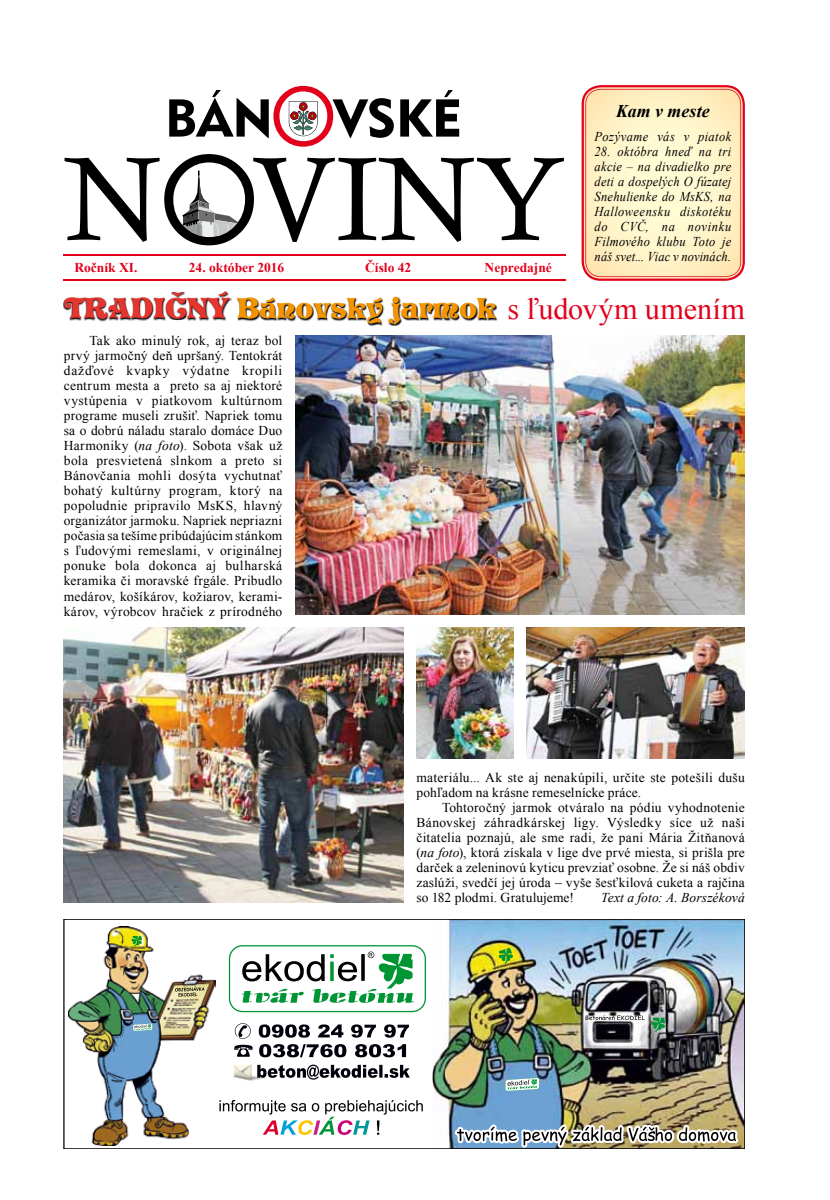
<style>
.page{position:relative;width:830px;height:1200px;background:#fff}
.page>*{position:absolute;margin:0;border:0;box-sizing:border-box;transform-origin:0 0}
.t1{font:27.6px "Vivian";color:#f39400}
.t2{font:27.6px "Vivian";color:#e5352d}
.t3{font:italic 700 17.85px "Times New Roman";letter-spacing:.005em;color:#000}
.t4{font:13.5px/15px "Times New Roman";letter-spacing:.015em;color:#000;text-align:justify}
.t5{font:italic 13.5px/15px "Times New Roman";letter-spacing:.02em;color:#000;text-align:justify;scale:.92 1}
.t6{font:700 13.5px "Times New Roman";color:#e2001a}
.t7{font:italic 13.5px "Times New Roman";letter-spacing:.02em;color:#000}
.s1{color:#e5352d}
.s2{font-family:"Times New Roman";font-size:30.15px;color:#e2001a}
.s3{font-style:italic}
</style>
<div class="page">
<hr style="left:64px;top:254px;width:501px;height:1px;background:#e2001a">
<hr style="left:64px;top:279px;width:501px;height:2px;background:#e2001a">
<svg style="left:169px;top:86px;width:290px;height:61px"></svg>
<svg style="left:64px;top:158px;width:499px;height:84px"></svg>
<svg style="left:164px;top:154px;width:90px;height:91px"></svg>
<svg style="left:581px;top:85px;width:163px;height:196px;background:#fde5bd"></svg>
<img style="left:64px;top:919px;width:680px;height:229px">
<img style="left:295px;top:336px;width:449px;height:278px">
<img style="left:64px;top:627px;width:339px;height:274px">
<img style="left:526px;top:627px;width:218px;height:131px">
<img style="left:416px;top:627px;width:97px;height:131px">
<img style="left:63px;top:297px;width:168px;height:25px">
<img style="left:64px;top:291px;width:165px;height:28px">
<img style="left:237px;top:297px;width:261px;height:29px">
<img style="left:171px;top:319px;width:14px;height:2px">
<img style="left:171px;top:291px;width:14px;height:28px">
<h2 class="t3" style="left:615px;top:99px;width:95px">Kam v meste</h2>
<p class="t5" style="left:594px;top:128px;width:150px">Pozývame vás v piatok</p>
<p class="t5" style="left:594px;top:143px;width:150px">28. októbra hneď na tri akcie – na divadielko pre deti a dospelých O fúzatej Snehulienke do MsKS, na Halloweensku diskotéku do CVČ, na novinku Filmového klubu Toto je náš svet... Viac v novinách.</p>
<h1 class="t1" style="left:64px;top:290px;width:681px"><span class="s1">TRADICNÝ</span> Bánovský jarmok <span class="s2">s ľudovým umením</span></h1>
<p class="t6" style="left:74px;top:258px;width:65px">Ročník XI.</p>
<p class="t6" style="left:189px;top:258px;width:97px">24. október 2016</p>
<p class="t6" style="left:365px;top:258px;width:48px">Číslo 42</p>
<p class="t6" style="left:484px;top:258px;width:69px">Nepredajné</p>
<h1 class="t2" style="left:172px;top:284px;width:13px">ˇ</h1>
<p class="t4" style="left:64px;top:333px;width:220px;text-indent:26px">Tak ako minulý rok, aj teraz bol prvý jarmočný deň upršaný. Tentokrát dažďové kvapky výdatne kropili centrum mesta a preto sa aj niektoré vystúpenia v piatkovom kultúrnom programe museli zrušiť. Napriek tomu sa o dobrú náladu staralo domáce Duo Harmoniky (<span class="s3">na foto</span>). Sobota však už bola presvietená slnkom a preto si Bánovčania mohli dosýta vychutnať bohatý kultúrny program, ktorý na popoludnie pripravilo MsKS, hlavný organizátor jarmoku. Napriek nepriazni počasia sa tešíme pribúdajúcim stánkom s ľudovými remeslami, v originálnej ponuke bola dokonca aj bulharská keramika či moravské frgále. Pribudlo medárov, košíkárov, kožiarov, kerami&shy;károv, výrobcov hračiek z prírodného</p>
<p class="t4" style="left:416px;top:769px;width:330px">materiálu... Ak ste aj nenakúpili, určite ste potešili dušu pohľadom na krásne remeselnícke práce.</p>
<p class="t4" style="left:416px;top:799px;width:330px;text-indent:26px">Tohtoročný jarmok otváralo na pódiu vyhodnotenie Bánovskej záhradkárskej ligy. Výsledky síce už naši čitatelia poznajú, ale sme radi, že pani Mária Žitňanová (<span class="s3">na foto</span>), ktorá získala v lige dve prvé miesta, si prišla pre darček a zeleninovú kyticu prevziať osobne. Že si náš obdiv zaslúži, svedčí jej úroda – vyše šesťkilová cuketa a rajčina so 182 plodmi. Gratulujeme!</p>
<p class="t7" style="left:601px;top:887px;width:145px">Text a foto: A. Borszéková</p>
</div>
